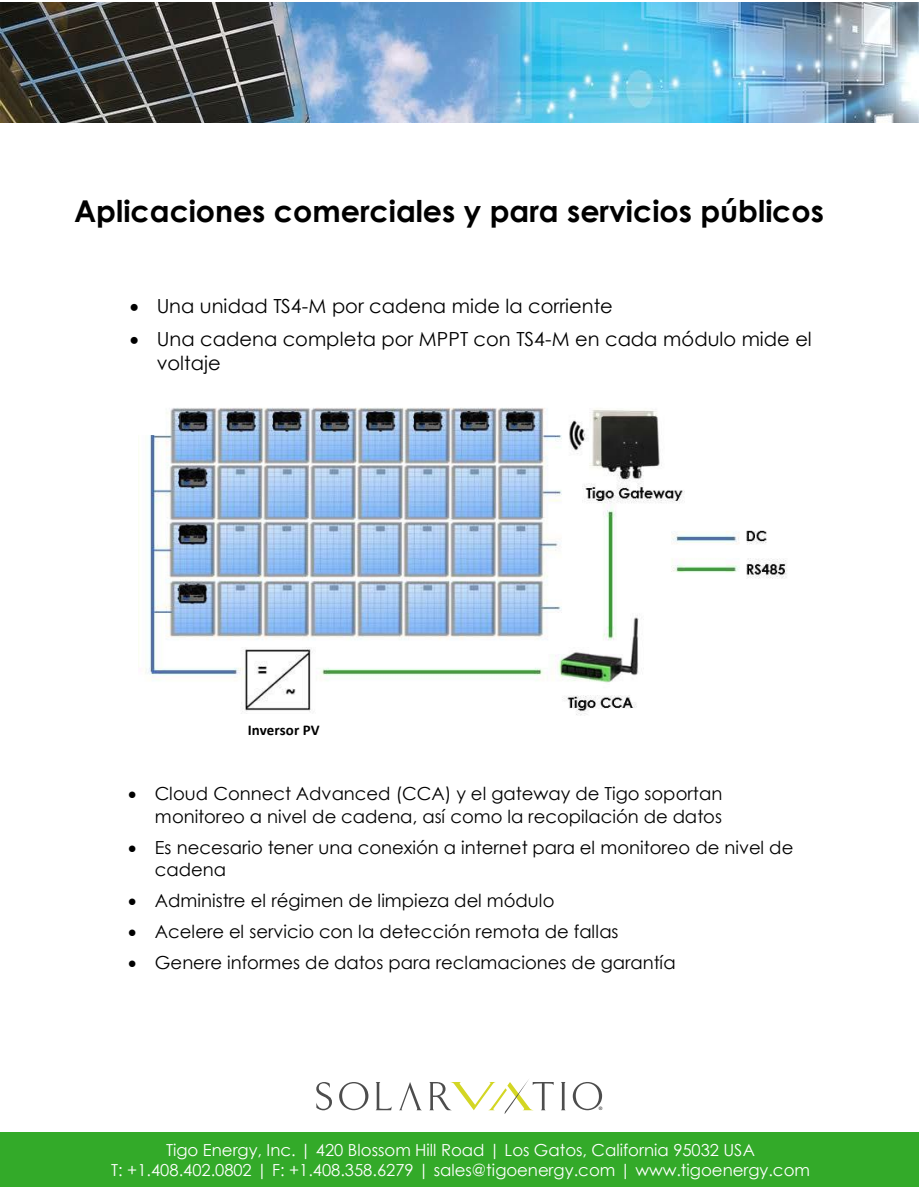
<style>
.page{position:relative;width:920px;height:1188px;background:#fff}
.page>*{position:absolute;margin:0;border:0;box-sizing:border-box;transform-origin:0 0}
.t1{font:700 30px "Century Gothic";color:#000}
.t2{font:19.5px/24px "Century Gothic";color:#000}
.t3{font:18px/22.2px "Century Gothic";color:#000;text-align:right}
.t4{font:16.5px/20px "Century Gothic";color:#fff;text-align:center}
.t5{font:700 15px "Calibri";color:#000}
.t6{font:700 4.65px "Helvetica Neue LT Pro";color:#4d4d4d}
</style>
<div class="page">
<div style="left:0;top:1132px;width:918px;height:55px;background:#33aa29"></div>
<img style="left:0;top:2px;width:918px;height:121px">
<img style="left:138px;top:407px;width:649px;height:309px">
<svg style="left:399px;top:1082px;width:23px;height:28px"></svg>
<svg style="left:316px;top:1082px;width:16px;height:28px"></svg>
<svg style="left:339px;top:1082px;width:29px;height:28px"></svg>
<svg style="left:376px;top:1082px;width:16px;height:28px"></svg>
<svg style="left:561px;top:1082px;width:4px;height:28px"></svg>
<svg style="left:572px;top:1082px;width:30px;height:29px"></svg>
<svg style="left:429px;top:1079px;width:124px;height:35px"></svg>
<h1 class="t1" style="left:74px;top:188px;width:751px">Aplicaciones comerciales y para servicios públicos</h1>
<p class="t2" style="left:130px;top:294px;width:484px">• Una unidad TS4-M por cadena mide la corriente</p>
<p class="t2" style="left:157px;top:326px;width:656px;text-indent:-27px">• Una cadena completa por MPPT con TS4-M en cada módulo mide el voltaje</p>
<p class="t5" style="left:248px;top:719px;width:73px">Inversor PV</p>
<p class="t3" style="left:128px;top:783px;width:595px">• Cloud Connect Advanced (CCA) y el gateway de Tigo soportan monitoreo a nivel de cadena, así como la recopilación de datos</p>
<p class="t3" style="left:155px;top:836px;width:640px;text-align:left;text-indent:-27px">• Es necesario tener una conexión a internet para el monitoreo de nivel de cadena</p>
<p class="t3" style="left:128px;top:889px;width:427px">• Administre el régimen de limpieza del módulo</p>
<p class="t3" style="left:128px;top:920px;width:491px">• Acelere el servicio con la detección remota de fallas</p>
<p class="t3" style="left:128px;top:951px;width:549px">• Genere informes de datos para reclamaciones de garantía</p>
<p class="t6" style="left:599px;top:1106px;width:5px">®</p>
<p class="t4" style="left:111px;top:1139px;width:700px">Tigo Energy, Inc. | 420 Blossom Hill Road | Los Gatos, California 95032 USA<br>T: +1.408.402.0802 | F: +1.408.358.6279 | sales@tigoenergy.com | www.tigoenergy.com</p>
</div>
